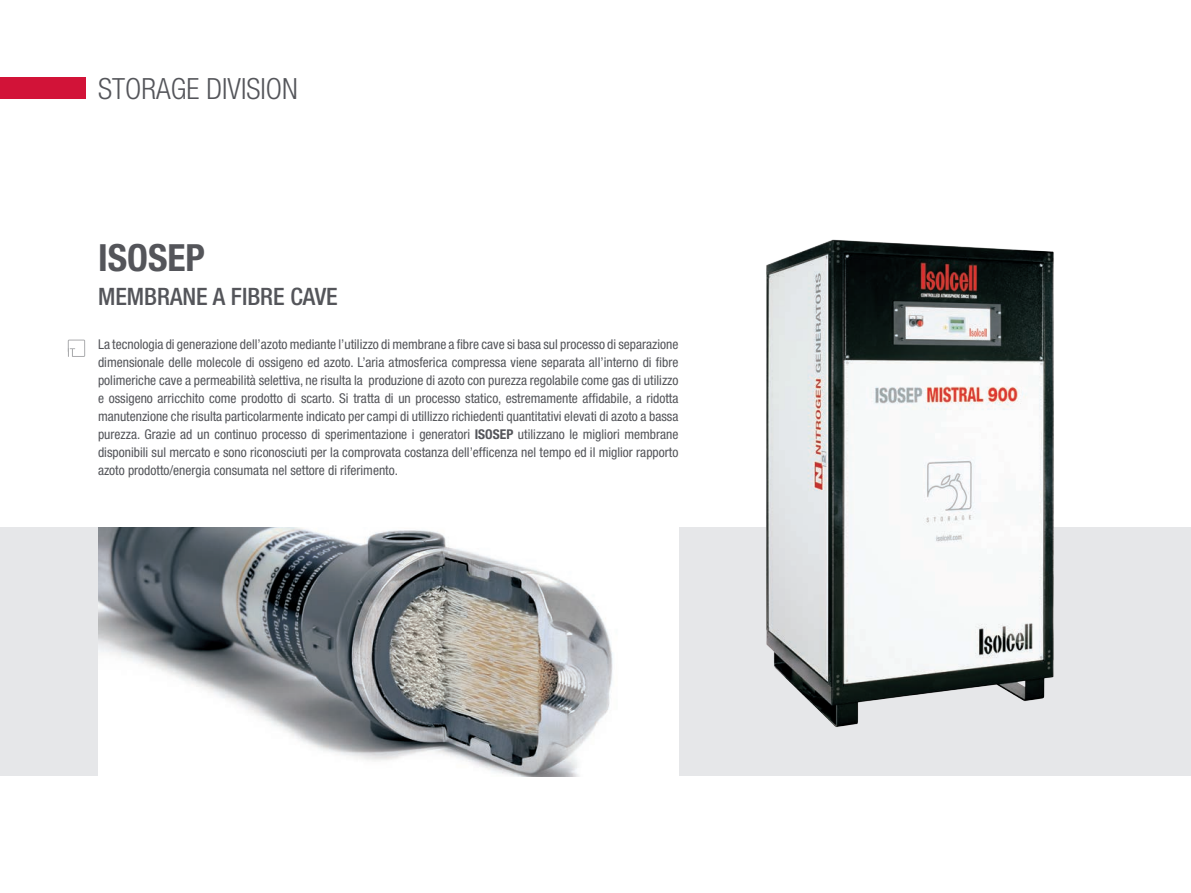
<style>
.page{position:relative;width:1191px;height:893px;background:#fff}
.page>*{position:absolute;margin:0;border:0;box-sizing:border-box;transform-origin:0 0}
.t1{font:700 condensed 37.5px "Helvetica Neue";color:#54555a}
.t2{font:300 condensed 29.25px "Helvetica Neue";color:#54555a}
.t3{font:500 condensed 24px "Helvetica Neue";color:#54555a}
.t4{font:condensed 13.5px/18px "Helvetica Neue";color:#54555a;text-align:justify}
.s1{font-weight:700}
</style>
<div class="page">
<div style="left:0;top:77px;width:85px;height:22px;background:#d21338"></div>
<div style="left:0;top:527px;width:1191px;height:249px;background:#e6e7e9"></div>
<svg style="left:68px;top:339px;width:17px;height:18px"></svg>
<img style="left:766px;top:239px;width:288px;height:488px">
<img style="left:98px;top:527px;width:580px;height:249px">
<p class="t2" style="left:98px;top:72px;width:201px">STORAGE DIVISION</p>
<p class="t1" style="left:98px;top:235px;width:108px">ISOSEP</p>
<p class="t3" style="left:98px;top:282px;width:241px">MEMBRANE A FIBRE CAVE</p>
<p class="t4" style="left:98px;top:335px;width:582px">La tecnologia di generazione dell’azoto mediante l’utilizzo di membrane a fibre cave si basa sul processo di separazione dimensionale delle molecole di ossigeno ed azoto. L’aria atmosferica compressa viene separata all’interno di fibre polimeriche cave a permeabilità selettiva, ne risulta la produzione di azoto con purezza regolabile come gas di utilizzo e ossigeno arricchito come prodotto di scarto. Si tratta di un processo statico, estremamente affidabile, a ridotta manutenzione che risulta particolarmente indicato per campi di utillizzo richiedenti quantitativi elevati di azoto a bassa purezza. Grazie ad un continuo processo di sperimentazione i generatori <span class="s1">ISOSEP</span> utilizzano le migliori membrane disponibili sul mercato e sono riconosciuti per la comprovata costanza dell’efficenza nel tempo ed il miglior rapporto azoto prodotto/energia consumata nel settore di riferimento.</p>
</div>
